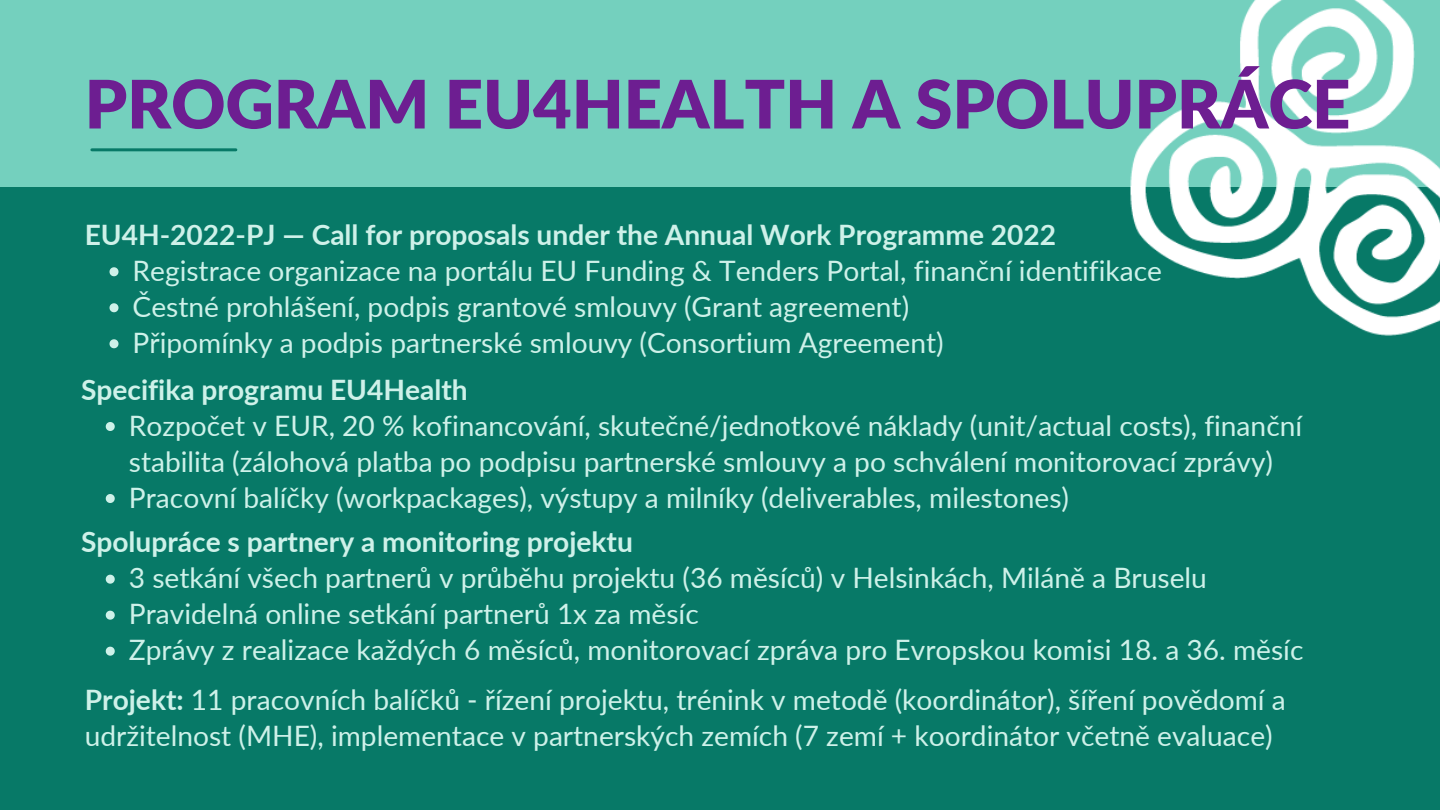
<style>
.page{position:relative;width:1440px;height:810px;background:#077967}
.page>*{position:absolute;margin:0;border:0;box-sizing:border-box;transform-origin:0 0}
.t1{font:900 66.8px "Lato Latin";color:#6d1e91}
.t2{font:28.1px/36px "Lato";color:#cef1e9}
.t3{font:700 28.1px "Lato";color:#cef1e9}
.s1{font-weight:700}
</style>
<div class="page">
<div style="left:0;top:0;width:1440px;height:186px;background:#74d0be"></div>
<img style="left:1128px;top:0;width:312px;height:336px">
<hr style="left:92px;top:148px;width:144px;height:3px;background:#077967">
<svg style="left:110px;top:267px;width:9px;height:9px"></svg>
<svg style="left:110px;top:303px;width:9px;height:9px"></svg>
<svg style="left:110px;top:339px;width:9px;height:9px"></svg>
<svg style="left:106px;top:422px;width:9px;height:9px"></svg>
<svg style="left:106px;top:494px;width:9px;height:9px"></svg>
<svg style="left:106px;top:575px;width:9px;height:9px"></svg>
<svg style="left:106px;top:611px;width:9px;height:9px"></svg>
<svg style="left:106px;top:647px;width:9px;height:9px"></svg>
<p class="t1" style="left:85px;top:75px;width:1267px">PROGRAM EU4HEALTH A SPOLUPRÁCE</p>
<h1 class="t3" style="left:85px;top:217px;width:973px">EU4H-2022-PJ — Call for proposals under the Annual Work Programme 2022</h1>
<p class="t2" style="left:133px;top:252px;width:1031px">Registrace organizace na portálu EU Funding &amp; Tenders Portal, finanční identifikace</p>
<p class="t2" style="left:133px;top:288px;width:778px">Čestné prohlášení, podpis grantové smlouvy (Grant agreement)</p>
<h2 class="t2" style="left:133px;top:324px;width:813px">Připomínky a podpis partnerské smlouvy (Consortium Agreement)</h2>
<p class="t3" style="left:81px;top:372px;width:388px">Specifika programu EU4Health</p>
<p class="t2" style="left:129px;top:407px;width:1175px">Rozpočet v EUR, 20 % kofinancování, skutečné/jednotkové náklady (unit/actual costs), finanční stabilita (zálohová platba po podpisu partnerské smlouvy a po schválení monitorovací zprávy)</p>
<h2 class="t2" style="left:129px;top:479px;width:942px">Pracovní balíčky (workpackages), výstupy a milníky (deliverables, milestones)</h2>
<p class="t3" style="left:81px;top:524px;width:554px">Spolupráce s partnery a monitoring projektu</p>
<p class="t2" style="left:129px;top:559px;width:1080px">3 setkání všech partnerů v průběhu projektu (36 měsíců) v Helsinkách, Miláně a Bruselu</p>
<h2 class="t2" style="left:129px;top:595px;width:571px">Pravidelná online setkání partnerů 1x za měsíc</h2>
<p class="t2" style="left:129px;top:631px;width:1176px">Zprávy z realizace každých 6 měsíců, monitorovací zpráva pro Evropskou komisi 18. a 36. měsíc</p>
<p class="t2" style="left:85px;top:681px;width:1203px"><span class="s1">Projekt:</span> 11 pracovních balíčků - řízení projektu, trénink v metodě (koordinátor), šíření povědomí a udržitelnost (MHE), implementace v partnerských zemích (7 zemí + koordinátor včetně evaluace)</p>
</div>
